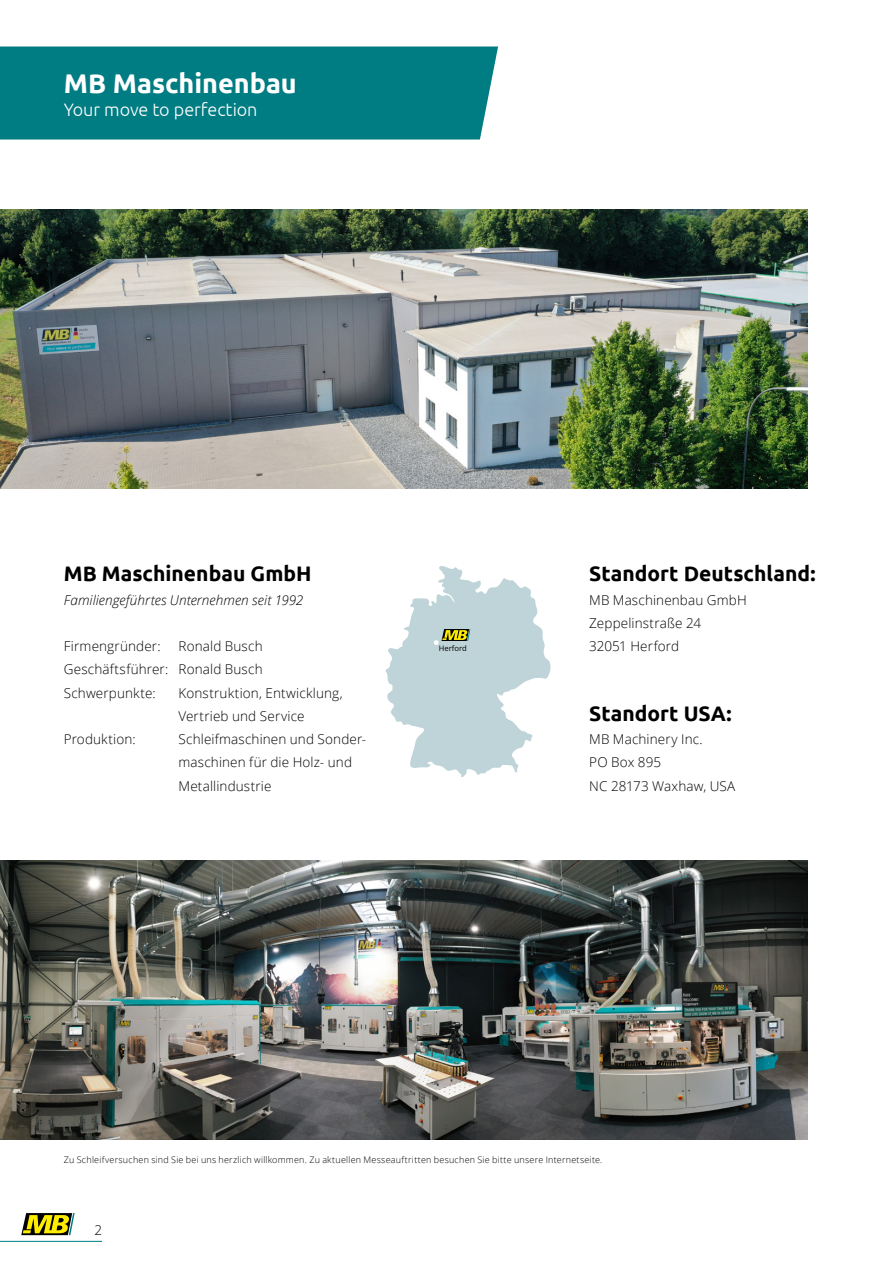
<style>
.page{position:relative;width:893px;height:1263px;background:#fff}
.page>*{position:absolute;margin:0;border:0;box-sizing:border-box;transform-origin:0 0}
.t1{font:700 27px "Ubuntu";color:#fff}
.t2{font:700 21px "Ubuntu";color:#000}
.t3{font:300 18px "Ubuntu";letter-spacing:-.005em;color:#fff}
.t4{font:300 13.5px/23.2px "Open Sans";letter-spacing:.01em;color:#000}
.t5{font:italic 300 13.5px "Open Sans";letter-spacing:.005em;color:#000}
.t6{font:300 9px "Open Sans";letter-spacing:.025em;color:#000}
.t7{font:7.65px "Open Sans";color:#000}
</style>
<div class="page">
<div style="left:0;top:46px;width:498px;height:93px;background:#007d83"></div>
<img style="left:0;top:209px;width:808px;height:279px">
<svg style="left:385px;top:566px;width:165px;height:211px"></svg>
<img style="left:0;top:860px;width:808px;height:279px">
<hr style="left:0;top:1241px;width:102px;height:1px;background:#007d83">
<svg style="left:21px;top:1213px;width:54px;height:22px"></svg>
<h1 class="t1" style="left:64px;top:67px;width:235px">MB Maschinenbau</h1>
<h3 class="t3" style="left:64px;top:99px;width:195px">Your move to perfection</h3>
<h2 class="t2" style="left:64px;top:561px;width:249px">MB Maschinenbau GmbH</h2>
<p class="t5" style="left:64px;top:590px;width:241px">Familiengeführtes Unternehmen seit 1992</p>
<p class="t4" style="left:64px;top:634px;width:98px">Firmengründer:</p>
<p class="t4" style="left:64px;top:634px;width:200px;text-align:justify;text-indent:115px">Ronald Busch Geschäftsführer: Ronald Busch Schwerpunkte:</p>
<p class="t4" style="left:179px;top:681px;width:166px">Konstruktion, Entwicklung,<br>Vertrieb und Service</p>
<p class="t4" style="left:64px;top:727px;width:73px">Produktion:</p>
<p class="t4" style="left:179px;top:727px;width:189px">Schleifmaschinen und Sonder&shy;maschinen für die Holz- und<br>Metallindustrie</p>
<p class="t7" style="left:439px;top:643px;width:30px">Herford</p>
<h2 class="t2" style="left:589px;top:561px;width:228px">Standort Deutschland:</h2>
<p class="t4" style="left:589px;top:588px;width:159px">MB Maschinenbau GmbH<br>Zeppelinstraße 24<br>32051 Herford</p>
<h2 class="t2" style="left:589px;top:701px;width:144px">Standort USA:</h2>
<p class="t4" style="left:589px;top:727px;width:148px">MB Machinery Inc.<br>PO Box 895<br>NC 28173 Waxhaw, USA</p>
<p class="t6" style="left:64px;top:1153px;width:540px">Zu Schleifversuchen sind Sie bei uns herzlich willkommen. Zu aktuellen Messeauftritten besuchen Sie bitte unsere Internetseite.</p>
<p class="t4" style="left:94px;top:1218px;width:9px">2</p>
</div>
